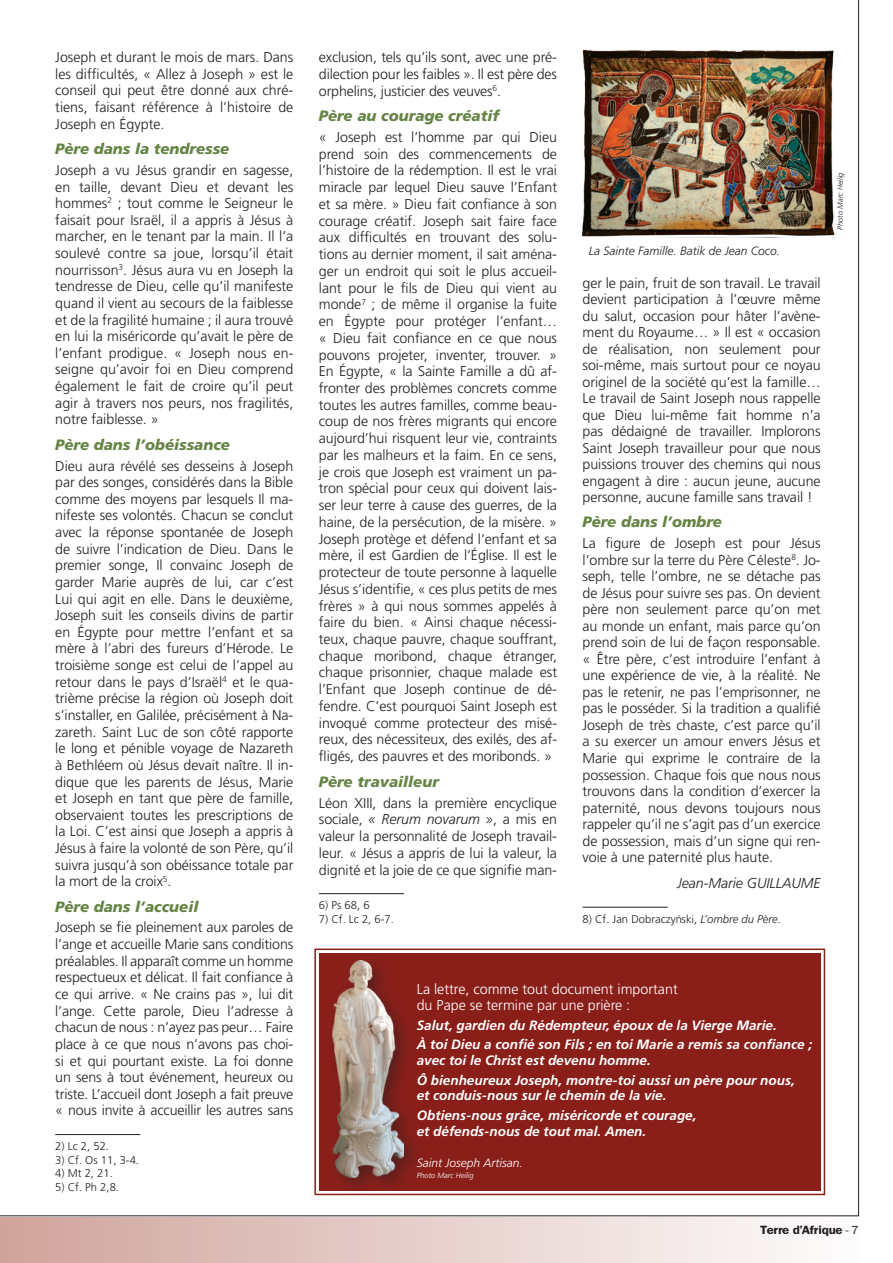
<style>
.page{position:relative;width:893px;height:1263px;background:#fff}
.page>*{position:absolute;margin:0;border:0;box-sizing:border-box;transform-origin:0 0}
.t1{font:italic 900 15px "Frutiger";color:#658444}
.t2{font:300 14.25px/16.6px "Frutiger";letter-spacing:-.005em;color:#231f20;text-align:justify}
.t3{font:300 14.25px/16.4px "Frutiger";color:#fff}
.t4{font:italic 300 14.25px "Frutiger";letter-spacing:-.005em;color:#231f20}
.t5{font:italic 700 13.5px/19.8px "Frutiger";color:#fff}
.t6{font:italic 300 12px "Frutiger";color:#231f20}
.t7{font:italic 300 12px "Frutiger";color:#fff}
.t8{font:600 12px "Franklin Gothic";letter-spacing:-.015em;color:#231f20;scale:1.1 1}
.t9{font:300 11.25px "Frutiger";color:#231f20}
.t10{font:italic 300 7.5px "Frutiger";color:#231f20}
.t11{font:italic 300 7.5px "Frutiger";color:#fff}
.s1{font-style:italic}
.s2{font-weight:400}
</style>
<div class="page">
<svg style="left:0;top:1216px;width:859px;height:47px;background:#e5cfcb"></svg>
<hr style="left:55px;top:1134px;width:85px;height:1px;background:#231f20">
<hr style="left:319px;top:893px;width:85px;height:1px;background:#231f20">
<hr style="left:583px;top:907px;width:85px;height:1px;background:#231f20">
<img style="left:581px;top:49px;width:254px;height:188px">
<div style="left:314px;top:948px;width:512px;height:248px;background:#8a1f1a"></div>
<div style="left:319px;top:953px;width:502px;height:238px;border:4px solid #8a1f1a"></div>
<div style="left:325px;top:953px;width:99px;height:244px;background:#231f20;opacity:.5"></div>
<img style="left:333px;top:961px;width:71px;height:217px">
<p class="t2" style="left:55px;top:49px;width:240px">Joseph et durant le mois de mars. Dans les difficultés, « Allez à Joseph » est le conseil qui peut être donné aux chré&shy;tiens, faisant référence à l’histoire de Joseph en Égypte.</p>
<p class="t1" style="left:55px;top:140px;width:176px">Père dans la tendresse</p>
<p class="t2" style="left:55px;top:162px;width:240px">Joseph a vu Jésus grandir en sagesse, en taille, devant Dieu et devant les hommes<sup>2</sup> ; tout comme le Seigneur le faisait pour Israël, il a appris à Jésus à marcher, en le tenant par la main. Il l’a soulevé contre sa joue, lorsqu’il était nourrisson<sup>3</sup>. Jésus aura vu en Joseph la tendresse de Dieu, celle qu’il manifeste quand il vient au secours de la faiblesse et de la fragilité humaine ; il aura trouvé en lui la miséricorde qu’avait le père de l’enfant prodigue. « Joseph nous en&shy;seigne qu’avoir foi en Dieu comprend également le fait de croire qu’il peut agir à travers nos peurs, nos fragilités, notre faiblesse. »</p>
<p class="t1" style="left:55px;top:435px;width:176px">Père dans l’obéissance</p>
<p class="t2" style="left:55px;top:457px;width:240px">Dieu aura révélé ses desseins à Joseph par des songes, considérés dans la Bible comme des moyens par lesquels Il ma&shy;nifeste ses volontés. Chacun se conclut avec la réponse spontanée de Joseph de suivre l’indication de Dieu. Dans le premier songe, Il convainc Joseph de garder Marie auprès de lui, car c’est Lui qui agit en elle. Dans le deuxième, Joseph suit les conseils divins de partir en Égypte pour mettre l’enfant et sa mère à l’abri des fureurs d’Hérode. Le troisième songe est celui de l’appel au retour dans le pays d’Israël<sup>4</sup> et le qua&shy;trième précise la région où Joseph doit s’installer, en Galilée, précisément à Na&shy;zareth. Saint Luc de son côté rapporte le long et pénible voyage de Nazareth à Bethléem où Jésus devait naître. Il in&shy;dique que les parents de Jésus, Marie et Joseph en tant que père de famille, observaient toutes les prescriptions de la Loi. C’est ainsi que Joseph a appris à Jésus à faire la volonté de son Père, qu’il suivra jusqu’à son obéissance totale par la mort de la croix<sup>5</sup>.</p>
<p class="t1" style="left:55px;top:897px;width:145px">Père dans l’accueil</p>
<p class="t2" style="left:55px;top:919px;width:240px">Joseph se fie pleinement aux paroles de l’ange et accueille Marie sans conditions préalables. Il apparaît comme un homme respectueux et délicat. Il fait confiance à ce qui arrive. « Ne crains pas », lui dit l’ange. Cette parole, Dieu l’adresse à chacun de nous : n’ayez pas peur… Faire place à ce que nous n’avons pas choi&shy;si et qui pourtant existe. La foi donne un sens à tout événement, heureux ou triste. L’accueil dont Joseph a fait preuve « nous invite à accueillir les autres sans</p>
<p class="t9" style="left:55px;top:1140px;width:55px">2) Lc 2, 52.</p>
<p class="t9" style="left:55px;top:1153px;width:85px">3) Cf. Os 11, 3-4.</p>
<p class="t9" style="left:55px;top:1167px;width:59px">4) Mt 2, 21.</p>
<p class="t9" style="left:55px;top:1180px;width:65px">5) Cf. Ph 2,8.</p>
<p class="t2" style="left:319px;top:49px;width:240px">exclusion, tels qu’ils sont, avec une pré&shy;dilection pour les faibles ». Il est père des orphelins, justicier des veuves<sup>6</sup>.</p>
<p class="t1" style="left:319px;top:107px;width:182px">Père au courage créatif</p>
<p class="t2" style="left:319px;top:129px;width:240px">« Joseph est l’homme par qui Dieu prend soin des commencements de l’histoire de la rédemption. Il est le vrai miracle par lequel Dieu sauve l’Enfant et sa mère. » Dieu fait confiance à son courage créatif. Joseph sait faire face aux difficultés en trouvant des solu&shy;tions au dernier moment, il sait aména&shy;ger un endroit qui soit le plus accueil&shy;lant pour le fils de Dieu qui vient au monde<sup>7</sup> ; de même il organise la fuite en Égypte pour protéger l’enfant… « Dieu fait confiance en ce que nous pouvons projeter, inventer, trouver. » En Égypte, « la Sainte Famille a dû af&shy;fronter des problèmes concrets comme toutes les autres familles, comme beau&shy;coup de nos frères migrants qui encore aujourd’hui risquent leur vie, contraints par les malheurs et la faim. En ce sens, je crois que Joseph est vraiment un pa&shy;tron spécial pour ceux qui doivent lais&shy;ser leur terre à cause des guerres, de la haine, de la persécution, de la misère. » Joseph protège et défend l’enfant et sa mère, il est Gardien de l’Église. Il est le protecteur de toute personne à laquelle Jésus s’identifie, « ces plus petits de mes frères » à qui nous sommes appelés à faire du bien. « Ainsi chaque nécessi&shy;teux, chaque pauvre, chaque souffrant, chaque moribond, chaque étranger, chaque prisonnier, chaque malade est l’Enfant que Joseph continue de dé&shy;fendre. C’est pourquoi Saint Joseph est invoqué comme protecteur des misé&shy;reux, des nécessiteux, des exilés, des af&shy;fligés, des pauvres et des moribonds. »</p>
<p class="t1" style="left:319px;top:772px;width:122px">Père travailleur</p>
<p class="t2" style="left:319px;top:794px;width:240px">Léon XIII, dans la première encyclique sociale, <span class="s1">« Rerum novarum »</span>, a mis en valeur la personnalité de Joseph travail&shy;leur. « Jésus a appris de lui la valeur, la dignité et la joie de ce que signifie man-</p>
<p class="t9" style="left:319px;top:899px;width:52px">6) Ps 68, 6</p>
<p class="t9" style="left:319px;top:912px;width:77px">7) Cf. Lc 2, 6-7.</p>
<p class="t6" style="left:589px;top:244px;width:193px">La Sainte Famille. Batik de Jean Coco.</p>
<p class="t2" style="left:583px;top:274px;width:240px">ger le pain, fruit de son travail. Le travail devient participation à l’œuvre même du salut, occasion pour hâter l’avène&shy;ment du Royaume… » Il est « occasion de réalisation, non seulement pour soi-même, mais surtout pour ce noyau originel de la société qu’est la famille… Le travail de Saint Joseph nous rappelle que Dieu lui-même fait homme n’a pas dédaigné de travailler. Implorons Saint Joseph travailleur pour que nous puissions trouver des chemins qui nous engagent à dire : aucun jeune, aucune personne, aucune famille sans travail !</p>
<p class="t1" style="left:583px;top:513px;width:141px">Père dans l’ombre</p>
<p class="t2" style="left:583px;top:535px;width:240px">La figure de Joseph est pour Jésus l’ombre sur la terre du Père Céleste<sup>8</sup>. Jo&shy;seph, telle l’ombre, ne se détache pas de Jésus pour suivre ses pas. On devient père non seulement parce qu’on met au monde un enfant, mais parce qu’on prend soin de lui de façon responsable. « Être père, c’est introduire l’enfant à une expérience de vie, à la réalité. Ne pas le retenir, ne pas l’emprisonner, ne pas le posséder. Si la tradition a qualifié Joseph de très chaste, c’est parce qu’il a su exercer un amour envers Jésus et Marie qui exprime le contraire de la possession. Chaque fois que nous nous trouvons dans la condition d’exercer la paternité, nous devons toujours nous rappeler qu’il ne s’agit pas d’un exercice de possession, mais d’un signe qui ren&shy;voie à une paternité plus haute.</p>
<p class="t4" style="left:677px;top:875px;width:145px">Jean-Marie GUILLAUME</p>
<p class="t9" style="left:583px;top:912px;width:200px">8) Cf. Jan Dobraczyn´ski, <span class="s1">L’ombre du Père</span>.</p>
<p class="t10" style="left:836px;top:230px;width:59px;rotate:-90deg">Photo Marc Heilig</p>
<p class="t3" style="left:417px;top:980px;width:262px">La lettre, comme tout document important du Pape se termine par une prière :</p>
<p class="t5" style="left:417px;top:1015px;width:397px">Salut, gardien du Rédempteur, époux de la Vierge Marie.<br>À toi Dieu a confié son Fils ; en toi Marie a remis sa confiance ;</p>
<p class="t5" style="left:417px;top:1050px;width:380px">avec toi le Christ est devenu homme.<br>Ô bienheureux Joseph, montre-toi aussi un père pour nous,</p>
<p class="t5" style="left:417px;top:1085px;width:281px">et conduis-nous sur le chemin de la vie.<br>Obtiens-nous grâce, miséricorde et courage,</p>
<p class="t5" style="left:417px;top:1121px;width:231px">et défends-nous de tout mal. Amen.</p>
<p class="t7" style="left:417px;top:1156px;width:108px">Saint Joseph Artisan.</p>
<p class="t11" style="left:417px;top:1171px;width:59px">Photo Marc Heilig</p>
<p class="t8" style="left:760px;top:1222px;width:91px">Terre d’Afrique <span class="s2">- 7</span></p>
</div>
